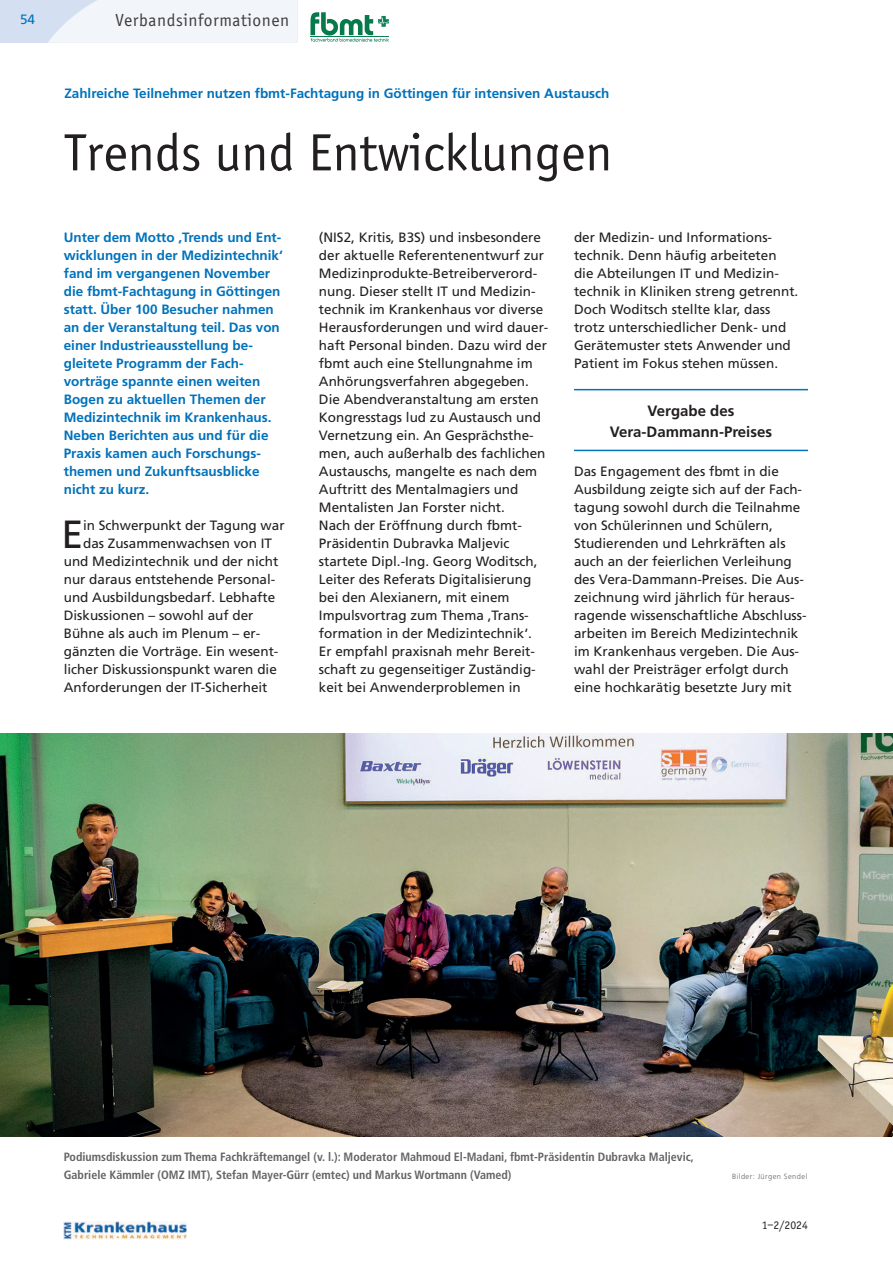
<style>
.page{position:relative;width:893px;height:1263px;background:#fff}
.page>*{position:absolute;margin:0;border:0;box-sizing:border-box;transform-origin:0 0}
.t1{font:54px "Officina Sans";color:#231f20}
.t2{font:39.3px "Frutiger";color:#231f20}
.t3{font:18px "Officina Sans";letter-spacing:.03em;color:#3e3e3f}
.t4{font:700 15px/21px "Frutiger";color:#231f20;text-align:center}
.t5{font:13.5px/18px "Frutiger";color:#231f20}
.t6{font:700 13.5px/18px "Frutiger";color:#0072bc}
.t7{font:13.5px "Frutiger";color:#0072bc}
.t8{font:700 condensed 12px/18px "Frutiger";color:#636366}
.t9{font:12px "Officina Sans";color:#231f20}
.t10{font:300 7.5px "Frutiger";letter-spacing:.055em;color:#636366}
</style>
<div class="page">
<div style="left:0;top:0;width:298px;height:43px;background:#d4e0f1"></div>
<svg style="left:48px;top:0;width:250px;height:43px;background:#eff3f9"></svg>
<svg style="left:310px;top:12px;width:79px;height:30px"></svg>
<img style="left:64px;top:1222px;width:123px;height:18px">
<hr style="left:574px;top:389px;width:234px;height:1px;background:#0072bc">
<hr style="left:574px;top:450px;width:234px;height:1px;background:#0072bc">
<img style="left:0;top:733px;width:893px;height:403px">
<p class="t7" style="left:20px;top:14px;width:17px">54</p>
<p class="t3" style="left:115px;top:13px;width:175px">Verbandsinformationen</p>
<p class="t6" style="left:64px;top:86px;width:547px">Zahlreiche Teilnehmer nutzen fbmt-Fachtagung in Göttingen für intensiven Austausch</p>
<p class="t1" style="left:64px;top:132px;width:549px">Trends und Entwicklungen</p>
<p class="t6" style="left:64px;top:230px;width:221px">Unter dem Motto ,Trends und Ent&shy;wicklungen in der Medizintechnik‘ fand im vergangenen November die fbmt-Fachtagung in Göttingen statt. Über 100 Besucher nahmen an der Veranstaltung teil. Das von einer Industrieausstellung be&shy;gleitete Programm der Fach&shy;vorträge spannte einen weiten<br>Bogen zu aktuellen Themen der<br>Medizintechnik im Krankenhaus.<br>Neben Berichten aus und für die<br>Praxis kamen auch Forschungs - themen und Zukunftsausblicke nicht zu kurz.</p>
<p class="t2" style="left:61px;top:519px;width:23px">E</p>
<p class="t5" style="left:83px;top:518px;width:203px">in Schwerpunkt der Tagung war</p>
<p class="t5" style="left:83px;top:536px;width:191px">das Zusammenwachsen von IT</p>
<p class="t5" style="left:64px;top:554px;width:216px">und Medizintechnik und der nicht</p>
<p class="t5" style="left:64px;top:572px;width:213px">nur daraus entstehende Personal-</p>
<p class="t5" style="left:64px;top:590px;width:213px">und Ausbildungsbedarf. Lebhafte</p>
<p class="t5" style="left:64px;top:608px;width:191px">Diskussionen – sowohl auf der</p>
<p class="t5" style="left:64px;top:626px;width:198px">Bühne als auch im Plenum – er -</p>
<p class="t5" style="left:64px;top:644px;width:216px">gänzten die Vorträge. Ein wesent -</p>
<p class="t5" style="left:64px;top:662px;width:215px">licher Diskussionspunkt waren die</p>
<p class="t5" style="left:64px;top:680px;width:205px">Anforderungen der IT-Sicherheit</p>
<p class="t5" style="left:319px;top:230px;width:231px">(NIS2, Kritis, B3S) und insbesondere der aktuelle Referentenentwurf zur Medizinprodukte-Betreiberverord&shy;nung. Dieser stellt IT und Medizin&shy;technik im Krankenhaus vor diverse Herausforderungen und wird dauer&shy;haft Personal binden. Dazu wird der fbmt auch eine Stellungnahme im Anhörungsverfahren abgegeben.</p>
<p class="t5" style="left:319px;top:392px;width:228px">Die Abendveranstaltung am ersten Kongresstags lud zu Austausch und Vernetzung ein. An Gesprächsthe&shy;men, auch außerhalb des fachlichen Austauschs, mangelte es nach dem Auftritt des Mentalmagiers und Mentalisten Jan Forster nicht.</p>
<p class="t5" style="left:319px;top:518px;width:220px">Nach der Eröffnung durch fbmt-Präsidentin Dubravka Maljevic startete Dipl.-Ing. Georg Woditsch, Leiter des Referats Digitalisierung bei den Alexianern, mit einem Impulsvortrag zum Thema ,Trans - formation in der Medizintechnik‘.<br>Er empfahl praxisnah mehr Bereit&shy;schaft zu gegenseitiger Zuständig&shy;keit bei Anwenderproblemen in</p>
<p class="t5" style="left:574px;top:230px;width:226px">der Medizin- und Informations - technik. Denn häufig arbeiteten die Abteilungen IT und Medizin - technik in Kliniken streng getrennt.<br>Doch Woditsch stellte klar, dass trotz unterschiedlicher Denk- und Gerätemuster stets Anwender und Patient im Fokus stehen müssen.</p>
<p class="t4" style="left:610px;top:401px;width:164px">Vergabe des<br>Vera-Dammann-Preises</p>
<p class="t5" style="left:574px;top:464px;width:234px">Das Engagement des fbmt in die Ausbildung zeigte sich auf der Fach&shy;tagung sowohl durch die Teilnahme von Schülerinnen und Schülern, Studierenden und Lehrkräften als auch an der feierlichen Verleihung des Vera-Dammann-Preises. Die Aus&shy;zeichnung wird jährlich für heraus - ragende wissenschaftliche Abschluss&shy;arbeiten im Bereich Medizintechnik im Krankenhaus vergeben. Die Aus&shy;wahl der Preisträger erfolgt durch eine hochkarätig besetzte Jury mit</p>
<p class="t8" style="left:64px;top:1148px;width:632px">Podiumsdiskussion zum Thema Fachkräftemangel (v. l.): Moderator Mahmoud El-Madani, fbmt-Präsidentin Dubravka Maljevic,<br>Gabriele Kämmler (OMZ IMT), Stefan Mayer-Gürr (emtec) und Markus Wortmann (Vamed)</p>
<p class="t10" style="left:732px;top:1173px;width:77px">Bilder: Jürgen Sendel</p>
<p class="t9" style="left:762px;top:1221px;width:48px">1–2/2024</p>
</div>
